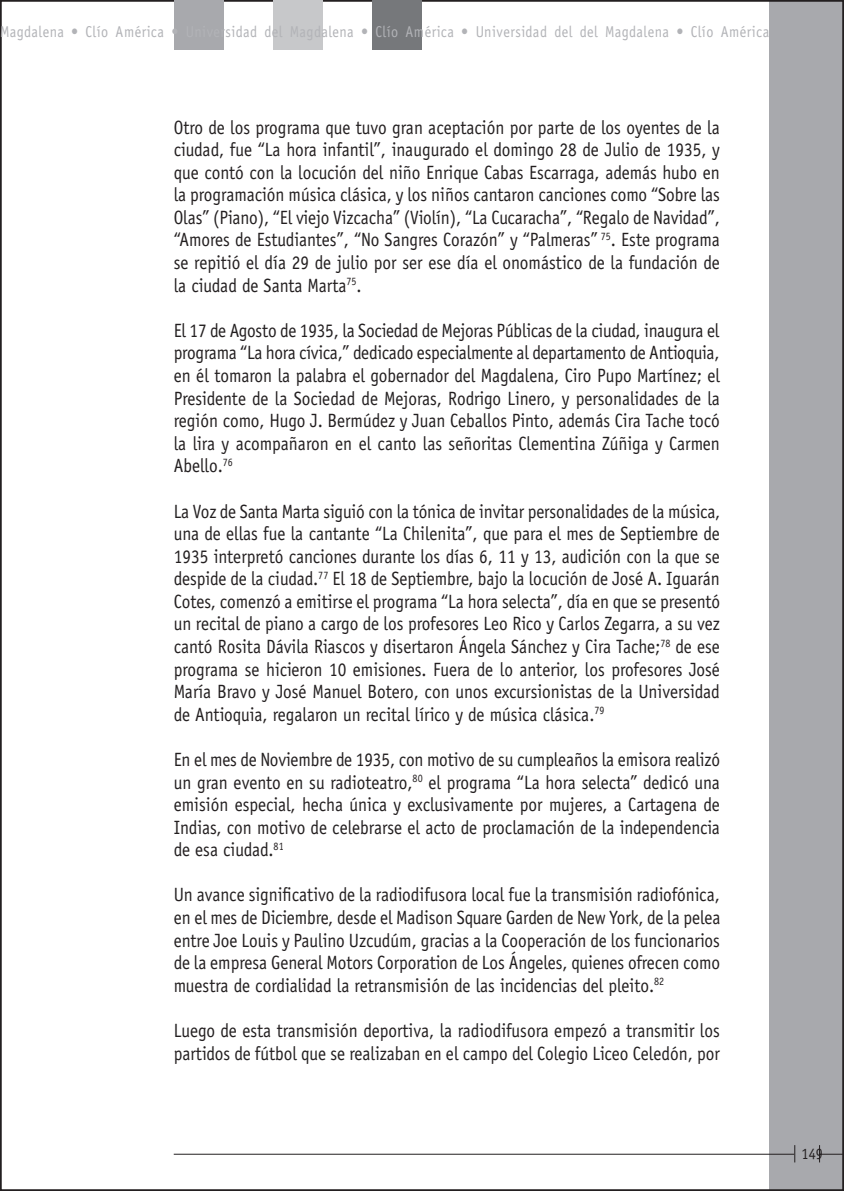
<style>
.page{position:relative;width:844px;height:1191px;background:#fff}
.page>*{position:absolute;margin:0;border:0;box-sizing:border-box;transform-origin:0 0}
.C__de_texto{font:19.25px/22.6px "Officina Sans";color:#231f20;text-align:justify;scale:.9 1}
.t1{font:15.75px "Officina Sans";letter-spacing:.035em;color:#b2b3b7;scale:.9 1}
.t2{font:15.75px "Officina Sans";color:#231f20;scale:.9 1}
</style>
<div class="page">
<div style="left:769px;top:0;width:74px;height:1191px;background:#a8a9ad"></div>
<hr style="left:174px;top:1153px;width:620px;height:1px;background:#231f20">
<div style="left:174px;top:0;width:49px;height:50px;background:#a8a9ad"></div>
<div style="left:372px;top:0;width:50px;height:50px;background:#76787b"></div>
<div style="left:273px;top:0;width:49px;height:50px;background:#c7c8ca"></div>
<svg style="left:794px;top:1145px;width:1px;height:17px"></svg>
<svg style="left:819px;top:1145px;width:24px;height:17px"></svg>
<p class="t1" style="left:0;top:22px;width:856px">Magdalena • Clío América • Universidad del Magdalena • Clío América • Universidad del del Magdalena • Clío América</p>
<p class="C__de_texto" style="left:174px;top:116px;width:608px">Otro de los programa que tuvo gran aceptación por parte de los oyentes de la ciudad, fue “La hora infantil”, inaugurado el domingo 28 de Julio de 1935, y que contó con la locución del niño Enrique Cabas Escarraga, además hubo en la programación música clásica, y los niños cantaron canciones como “Sobre las Olas” (Piano), “El viejo Vizcacha” (Violín), “La Cucaracha”, “Regalo de Navidad”, “Amores de Estudiantes”, “No Sangres Corazón” y “Palmeras” <sup>75</sup>. Este programa se repitió el día 29 de julio por ser ese día el onomástico de la fundación de la ciudad de Santa Marta<sup>75</sup>.</p>
<p class="C__de_texto" style="left:174px;top:319px;width:608px">El 17 de Agosto de 1935, la Sociedad de Mejoras Públicas de la ciudad, inaugura el programa “La hora cívica,” dedicado especialmente al departamento de Antioquia, en él tomaron la palabra el gobernador del Magdalena, Ciro Pupo Martínez; el Presidente de la Sociedad de Mejoras, Rodrigo Linero, y personalidades de la región como, Hugo J. Bermúdez y Juan Ceballos Pinto, además Cira Tache tocó la lira y acompañaron en el canto las señoritas Clementina Zúñiga y Carmen Abello.<sup>76</sup></p>
<p class="C__de_texto" style="left:174px;top:500px;width:608px">La Voz de Santa Marta siguió con la tónica de invitar personalidades de la música, una de ellas fue la cantante “La Chilenita”, que para el mes de Septiembre de 1935 interpretó canciones durante los días 6, 11 y 13, audición con la que se despide de la ciudad.<sup>77</sup> El 18 de Septiembre, bajo la locución de José A. Iguarán Cotes, comenzó a emitirse el programa “La hora selecta”, día en que se presentó un recital de piano a cargo de los profesores Leo Rico y Carlos Zegarra, a su vez cantó Rosita Dávila Riascos y disertaron Ángela Sánchez y Cira Tache;<sup>78</sup> de ese programa se hicieron 10 emisiones. Fuera de lo anterior, los profesores José María Bravo y José Manuel Botero, con unos excursionistas de la Universidad de Antioquia, regalaron un recital lírico y de música clásica.<sup>79</sup></p>
<p class="C__de_texto" style="left:174px;top:748px;width:608px">En el mes de Noviembre de 1935, con motivo de su cumpleaños la emisora realizó un gran evento en su radioteatro,<sup>80</sup> el programa “La hora selecta” dedicó una emisión especial, hecha única y exclusivamente por mujeres, a Cartagena de Indias, con motivo de celebrarse el acto de proclamación de la independencia de esa ciudad.<sup>81</sup></p>
<p class="C__de_texto" style="left:174px;top:883px;width:608px">Un avance significativo de la radiodifusora local fue la transmisión radiofónica, en el mes de Diciembre, desde el Madison Square Garden de New York, de la pelea entre Joe Louis y Paulino Uzcudúm, gracias a la Cooperación de los funcionarios de la empresa General Motors Corporation de Los Ángeles, quienes ofrecen como muestra de cordialidad la retransmisión de las incidencias del pleito.<sup>82</sup></p>
<p class="C__de_texto" style="left:174px;top:1018px;width:608px;line-height:23.1px">Luego de esta transmisión deportiva, la radiodifusora empezó a transmitir los partidos de fútbol que se realizaban en el campo del Colegio Liceo Celedón, por</p>
<p class="t2" style="left:801px;top:1144px;width:25px">149</p>
</div>
